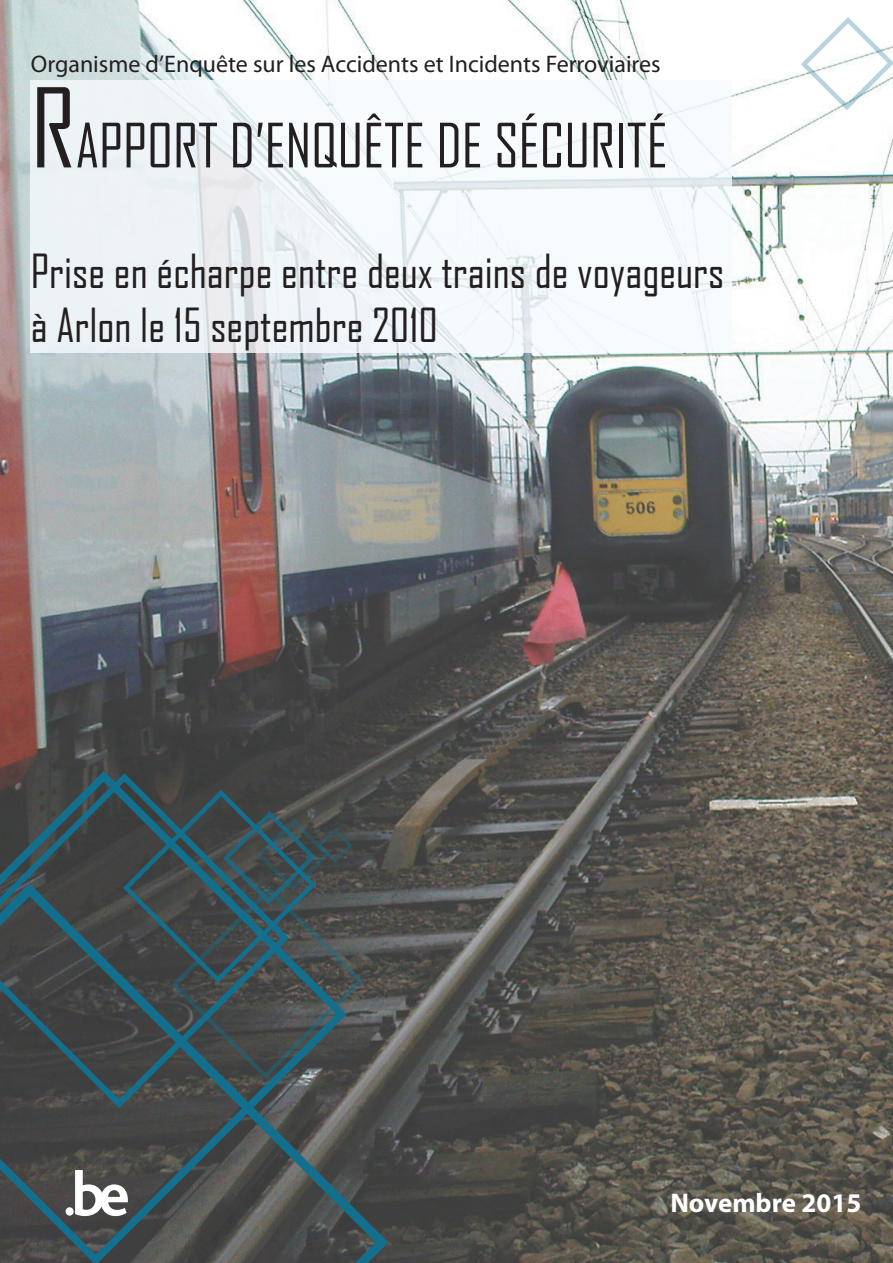
<style>
.page{position:relative;width:893px;height:1263px;background:#fff}
.page>*{position:absolute;margin:0;border:0;box-sizing:border-box;transform-origin:0 0}
.t1{font:58.5px "Agency FB";color:#231f20}
.t2{font:45px/54px "Agency FB";color:#231f20}
.t3{font:700 27px "Myriad Pro";color:#fff}
.t4{font:24px "Myriad Pro";color:#231f20}
.s1{font-size:105px}
</style>
<div class="page">
<img style="left:0;top:0;width:893px;height:1263px">
<svg style="left:799px;top:15px;width:94px;height:97px"></svg>
<svg style="left:0;top:766px;width:352px;height:111px;background:#3c4749"></svg>
<svg style="left:0;top:877px;width:395px;height:386px;background:#454c4d"></svg>
<svg style="left:120px;top:787px;width:246px;height:294px;background:#3f4d51"></svg>
<div style="left:66px;top:1207px;width:8px;height:8px;background:#fff;border-radius:50%"></div>
<svg style="left:75px;top:1170px;width:53px;height:46px"></svg>
<div style="left:31px;top:80px;width:701px;height:272px;background:#f6fbfe"></div>
<p class="t4" style="left:31px;top:50px;width:631px">Organisme d’Enquête sur les Accidents et Incidents Ferroviaires</p>
<h1 class="t1" style="left:31px;top:110px;width:638px"><span class="s1">R</span>APPORT D’ENQUÊTE DE SÉCURITÉ</h1>
<p class="t2" style="left:31px;top:243px;width:695px">Prise en écharpe entre deux trains de voyageurs à Arlon le 15 septembre 2010</p>
<p class="t3" style="left:670px;top:1185px;width:193px">Novembre 2015</p>
</div>
